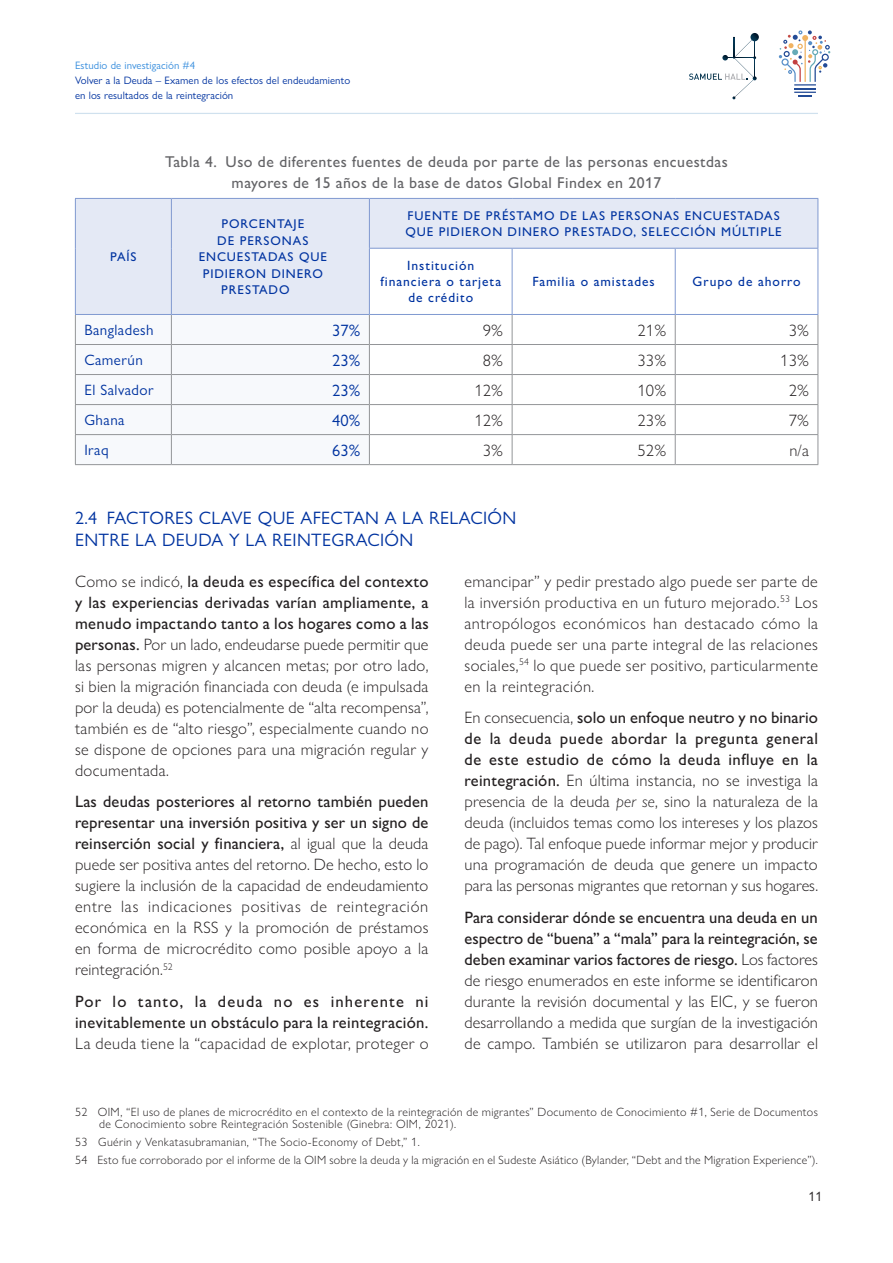
<style>
.page{position:relative;width:893px;height:1263px;background:#fff}
.page>*{position:absolute;margin:0;border:0;box-sizing:border-box;transform-origin:0 0}
.t1{font:18px/22.5px "Gill Sans Nova";letter-spacing:.02em;color:#0033a0}
.t2{font:300 16.5px/21px "Gill Sans Nova";letter-spacing:.02em;color:#231f20;text-align:justify}
.t3{font:500 16.5px/21px "Gill Sans Nova";letter-spacing:.02em;color:#231f20;text-align:justify}
.t4{font:16.5px "Gill Sans Nova";color:#0033a0}
.t5{font:500 15.75px/21px "Gill Sans Nova";letter-spacing:.03em;color:#636366;text-align:center}
.t6{font:15px "Gill Sans Nova";letter-spacing:.03em;color:#0033a0}
.t7{font:500 13.5px/16.2px "Gill Sans Nova";letter-spacing:.07em;color:#0033a0;text-align:center}
.t8{font:13.5px "Gill Sans Nova";color:#231f20}
.t9{font:500 12.75px/16.5px "Gill Sans Nova";letter-spacing:.07em;color:#0033a0}
.t10{font:300 12px/12.6px "Gill Sans Nova";letter-spacing:.03em;color:#231f20}
.t11{font:10.8px/15px "Gill Sans Nova";letter-spacing:.01em;color:#0033a0}
.t12{font:10.8px "Gill Sans Nova";letter-spacing:.01em;color:#368ddd}
.s1{font-weight:500}
.s2{font-weight:300}
.s3{font-style:italic}
</style>
<div class="page">
<hr style="left:794px;top:84px;width:22px;height:2px;background:#234b96">
<svg style="left:794px;top:88px;width:22px;height:9px"></svg>
<svg style="left:779px;top:30px;width:51px;height:52px"></svg>
<svg style="left:689px;top:33px;width:70px;height:66px"></svg>
<hr style="left:75px;top:113px;width:743px;height:1px;background:#d0e1ee">
<svg style="left:76px;top:199px;width:742px;height:115px;fill:#e4e9f5"></svg>
<hr style="left:369px;top:344px;width:143px;height:1px;background:#939598">
<hr style="left:512px;top:344px;width:163px;height:1px;background:#939598">
<hr style="left:675px;top:344px;width:143px;height:1px;background:#939598">
<hr style="left:369px;top:374px;width:143px;height:1px;background:#939598">
<hr style="left:512px;top:374px;width:163px;height:1px;background:#939598">
<hr style="left:675px;top:374px;width:143px;height:1px;background:#939598">
<hr style="left:369px;top:404px;width:143px;height:1px;background:#939598">
<hr style="left:512px;top:404px;width:163px;height:1px;background:#939598">
<hr style="left:675px;top:404px;width:143px;height:1px;background:#939598">
<svg style="left:512px;top:315px;width:1px;height:149px"></svg>
<svg style="left:675px;top:315px;width:1px;height:149px"></svg>
<hr style="left:512px;top:249px;width:1px;height:65px;background:#8099d0">
<hr style="left:675px;top:249px;width:1px;height:65px;background:#8099d0">
<svg style="left:818px;top:315px;width:1px;height:149px"></svg>
<hr style="left:369px;top:434px;width:143px;height:1px;background:#939598">
<hr style="left:512px;top:434px;width:163px;height:1px;background:#939598">
<hr style="left:675px;top:434px;width:143px;height:1px;background:#939598">
<hr style="left:369px;top:464px;width:143px;height:1px;background:#939598">
<hr style="left:512px;top:464px;width:163px;height:1px;background:#939598">
<hr style="left:675px;top:464px;width:143px;height:1px;background:#939598">
<hr style="left:818px;top:249px;width:1px;height:65px;background:#8099d0">
<hr style="left:369px;top:314px;width:143px;height:1px;background:#8099d0">
<hr style="left:512px;top:314px;width:163px;height:1px;background:#8099d0">
<hr style="left:675px;top:314px;width:143px;height:1px;background:#8099d0">
<svg style="left:75px;top:314px;width:295px;height:151px"></svg>
<hr style="left:75px;top:464px;width:96px;height:1px;background:#939598">
<hr style="left:171px;top:464px;width:198px;height:1px;background:#939598">
<hr style="left:75px;top:198px;width:96px;height:1px;background:#8099d0">
<hr style="left:75px;top:199px;width:1px;height:49px;background:#8099d0">
<hr style="left:369px;top:199px;width:1px;height:49px;background:#8099d0">
<hr style="left:75px;top:248px;width:1px;height:66px;background:#8099d0">
<hr style="left:369px;top:249px;width:1px;height:65px;background:#8099d0">
<hr style="left:75px;top:314px;width:96px;height:1px;background:#8099d0">
<hr style="left:171px;top:314px;width:198px;height:1px;background:#8099d0">
<hr style="left:171px;top:198px;width:198px;height:1px;background:#8099d0">
<hr style="left:171px;top:199px;width:1px;height:49px;background:#8099d0">
<hr style="left:369px;top:198px;width:143px;height:1px;background:#8099d0">
<hr style="left:512px;top:198px;width:163px;height:1px;background:#8099d0">
<hr style="left:675px;top:198px;width:143px;height:1px;background:#8099d0">
<hr style="left:818px;top:199px;width:1px;height:49px;background:#8099d0">
<hr style="left:171px;top:248px;width:1px;height:66px;background:#8099d0">
<hr style="left:369px;top:248px;width:143px;height:1px;background:#8099d0">
<hr style="left:512px;top:248px;width:163px;height:1px;background:#8099d0">
<hr style="left:675px;top:248px;width:143px;height:1px;background:#8099d0">
<p class="t12" style="left:75px;top:59px;width:122px">Estudio de investigación #4</p>
<p class="t11" style="left:75px;top:73px;width:277px">Volver a la Deuda – Examen de los efectos del endeudamiento en los resultados de la reintegración</p>
<p class="t9" style="left:110px;top:248px;width:28px">PAÍS</p>
<p class="t5" style="left:165px;top:151px;width:564px">Tabla 4. Uso de diferentes fuentes de deuda por parte de las personas encuestdas mayores de 15 años de la base de datos Global Findex en 2017</p>
<p class="t9" style="left:221px;top:215px;width:84px">PORCENTAJE</p>
<p class="t9" style="left:217px;top:232px;width:93px">DE PERSONAS</p>
<p class="t9" style="left:199px;top:248px;width:130px">ENCUESTADAS QUE</p>
<p class="t9" style="left:203px;top:265px;width:122px">PIDIERON DINERO</p>
<p class="t9" style="left:221px;top:281px;width:70px">PRESTADO</p>
<p class="t9" style="left:405px;top:207px;width:378px">FUENTE DE PRÉSTAMO DE LAS PERSONAS ENCUESTADAS<br>QUE PIDIERON DINERO PRESTADO, SELECCIÓN MÚLTIPLE</p>
<p class="t7" style="left:380px;top:257px;width:122px">Institución financiera o tarjeta de crédito</p>
<p class="t7" style="left:532px;top:273px;width:124px">Familia o amistades</p>
<p class="t7" style="left:693px;top:273px;width:109px">Grupo de ahorro</p>
<p class="t6" style="left:84px;top:321px;width:71px">Bangladesh</p>
<p class="t4" style="left:332px;top:320px;width:30px">37%</p>
<p class="t2" style="left:483px;top:319px;width:22px">9%</p>
<p class="t2" style="left:637px;top:319px;width:30px">21%</p>
<p class="t2" style="left:789px;top:319px;width:22px">3%</p>
<p class="t6" style="left:84px;top:351px;width:60px">Camerún</p>
<p class="t4" style="left:332px;top:350px;width:30px">23%</p>
<p class="t2" style="left:483px;top:349px;width:22px">8%</p>
<p class="t2" style="left:637px;top:349px;width:30px">33%</p>
<p class="t2" style="left:780px;top:349px;width:30px">13%</p>
<p class="t6" style="left:84px;top:381px;width:71px">El Salvador</p>
<p class="t4" style="left:332px;top:380px;width:30px">23%</p>
<p class="t2" style="left:474px;top:379px;width:30px">12%</p>
<p class="t2" style="left:637px;top:379px;width:30px">10%</p>
<p class="t2" style="left:789px;top:379px;width:22px">2%</p>
<p class="t6" style="left:84px;top:411px;width:42px">Ghana</p>
<p class="t4" style="left:332px;top:410px;width:30px">40%</p>
<p class="t2" style="left:474px;top:409px;width:30px">12%</p>
<p class="t2" style="left:637px;top:409px;width:30px">23%</p>
<p class="t2" style="left:789px;top:409px;width:22px">7%</p>
<p class="t6" style="left:84px;top:441px;width:26px">Iraq</p>
<p class="t4" style="left:332px;top:440px;width:30px">63%</p>
<p class="t2" style="left:483px;top:439px;width:22px">3%</p>
<p class="t2" style="left:637px;top:439px;width:30px">52%</p>
<p class="t2" style="left:789px;top:439px;width:21px">n/a</p>
<p class="t1" style="left:75px;top:506px;width:443px">2.4 FACTORES CLAVE QUE AFECTAN A LA RELACIÓN<br>ENTRE LA DEUDA Y LA REINTEGRACIÓN</p>
<p class="t2" style="left:75px;top:570px;width:355px">Como se indicó, <span class="s1">la deuda es específica del contexto y las experiencias derivadas varían ampliamente, a menudo impactando tanto a los hogares como a las personas.</span> Por un lado, endeudarse puede permitir que las personas migren y alcancen metas; por otro lado, si bien la migración financiada con deuda (e impulsada por la deuda) es potencialmente de “alta recompensa”, también es de “alto riesgo”, especialmente cuando no se dispone de opciones para una migración regular y documentada.</p>
<p class="t2" style="left:75px;top:791px;width:355px"><span class="s1">Las deudas posteriores al retorno también pueden representar una inversión positiva y ser un signo de reinserción social y financiera,</span> al igual que la deuda puede ser positiva antes del retorno. De hecho, esto lo sugiere la inclusión de la capacidad de endeudamiento entre las indicaciones positivas de reintegración económica en la RSS y la promoción de préstamos en forma de microcrédito como posible apoyo a la reintegración.<sup>52</sup></p>
<p class="t3" style="left:75px;top:990px;width:355px">Por lo tanto, la deuda no es inherente ni inevitablemente un obstáculo para la reintegración.<br><span class="s2">La deuda tiene la “capacidad de explotar, proteger o</span></p>
<p class="t2" style="left:464px;top:570px;width:355px">emancipar” y pedir prestado algo puede ser parte de la inversión productiva en un futuro mejorado.<sup>53</sup> Los antropólogos económicos han destacado cómo la deuda puede ser una parte integral de las relaciones sociales,<sup>54</sup> lo que puede ser positivo, particularmente en la reintegración.</p>
<p class="t2" style="left:464px;top:707px;width:355px">En consecuencia, <span class="s1">solo un enfoque neutro y no binario de la deuda puede abordar la pregunta general de este estudio de cómo la deuda influye en la reintegración.</span> En última instancia, no se investiga la presencia de la deuda <span class="s3">per se</span>, sino la naturaleza de la deuda (incluidos temas como los intereses y los plazos de pago). Tal enfoque puede informar mejor y producir una programación de deuda que genere un impacto para las personas migrantes que retornan y sus hogares.</p>
<p class="t2" style="left:464px;top:906px;width:355px"><span class="s1">Para considerar dónde se encuentra una deuda en un espectro de “buena” a “mala” para la reintegración, se deben examinar varios factores de riesgo.</span> Los factores de riesgo enumerados en este informe se identificaron durante la revisión documental y las EIC, y se fueron desarrollando a medida que surgían de la investigación de campo. También se utilizaron para desarrollar el</p>
<p class="t10" style="left:99px;top:1105px;width:720px;text-indent:-24px">52 OIM, “El uso de planes de microcrédito en el contexto de la reintegración de migrantes” Documento de Conocimiento #1, Serie de Documentos de Conocimiento sobre Reintegración Sostenible (Ginebra: OIM, 2021).</p>
<p class="t10" style="left:75px;top:1136px;width:346px">53 Guérin y Venkatasubramanian, “The Socio-Economy of Debt,” 1.</p>
<p class="t10" style="left:75px;top:1154px;width:744px">54 Esto fue corroborado por el informe de la OIM sobre la deuda y la migración en el Sudeste Asiático (Bylander, “Debt and the Migration Experience”).</p>
<p class="t8" style="left:808px;top:1188px;width:15px">11</p>
</div>
